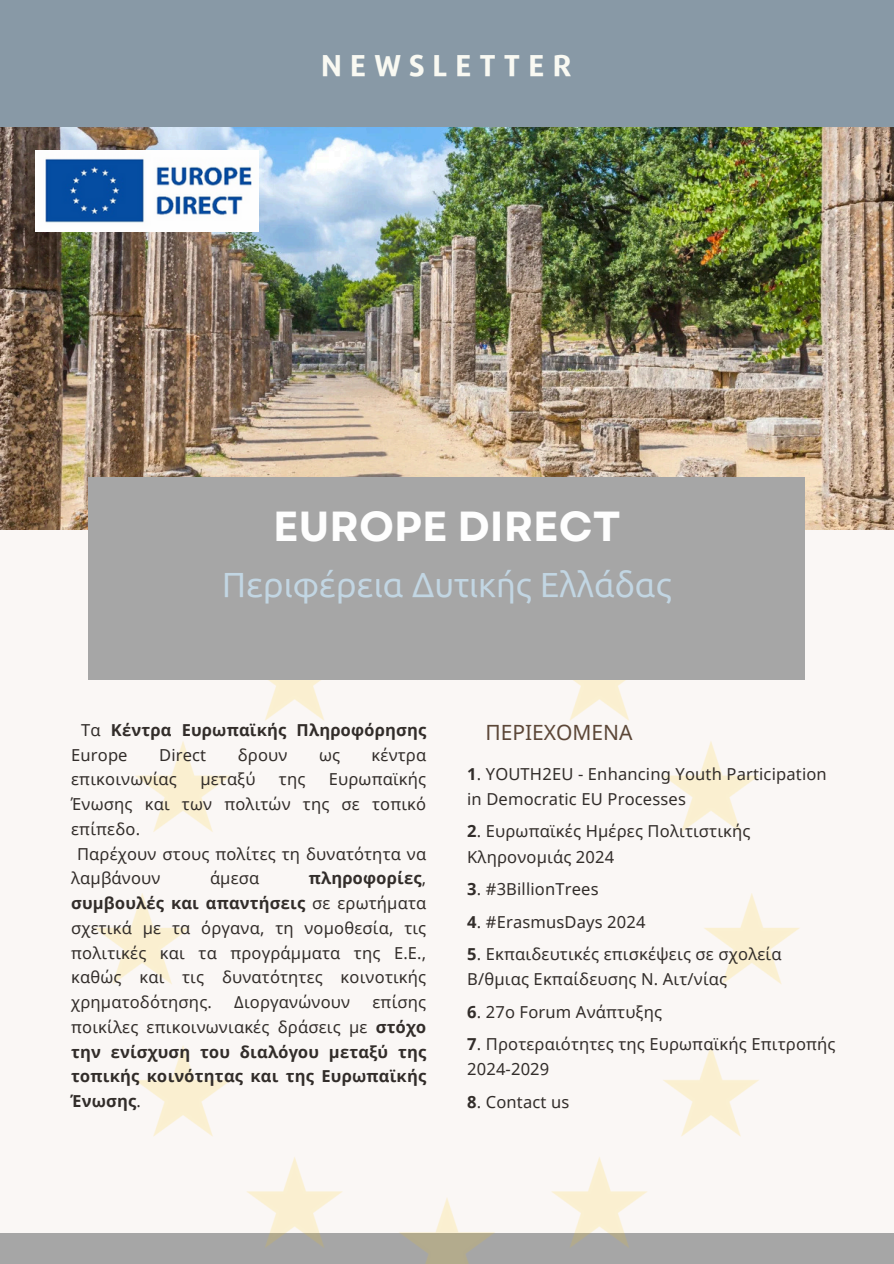
<style>
.page{position:relative;width:894px;height:1264px;background:#fff}
.page>*{position:absolute;margin:0;border:0;box-sizing:border-box;transform-origin:0 0}
.t1{font:700 42px "Garet";color:#fefefe}
.t2{font:34.5px "Repo";color:#c2d6e3}
.t3{font:700 30px "Repo";letter-spacing:.225em;color:#f9f9f2}
.t4{font:21px "Noto Sans";color:#5c4738}
.t5{font:16.5px/24.8px "Noto Sans";letter-spacing:.01em;color:#322d2a}
.t6{font:700 16.5px/24.8px "Noto Sans";letter-spacing:.01em;color:#322d2a}
.s1{font-weight:400}
.s2{font-weight:700}
</style>
<div class="page">
<div style="left:0;top:0;width:893px;height:1263px;background:#faf7f5"></div>
<div style="left:0;top:0;width:893px;height:127px;background:#8899a6"></div>
<div style="left:0;top:1232px;width:893px;height:31px;background:#a6a6a6"></div>
<img style="left:66px;top:563px;width:761px;height:700px">
<img style="left:0;top:127px;width:893px;height:402px">
<div style="left:89px;top:477px;width:715px;height:202px;background:#a6a6a6"></div>
<img style="left:36px;top:150px;width:222px;height:81px">
<p class="t3" style="left:321px;top:46px;width:253px">NEWSLETTER</p>
<p class="t1" style="left:273px;top:495px;width:349px">EUROPE DIRECT</p>
<h1 class="t2" style="left:222px;top:563px;width:450px">Περιφέρεια Δυτικής Ελλάδας</h1>
<h2 class="t6" style="left:71px;top:717px;width:356px;text-indent:10px"><span class="s1">Τα</span> Κέντρα Ευρωπαϊκής Πληροφόρησης<br><span class="s1">Europe</span></h2>
<h2 class="t5" style="left:159px;top:741px;width:49px">Direct</h2>
<h2 class="t5" style="left:238px;top:741px;width:51px">δρουν</h2>
<h2 class="t5" style="left:319px;top:741px;width:23px">ως</h2>
<h2 class="t5" style="left:371px;top:741px;width:56px">κέντρα</h2>
<h2 class="t5" style="left:71px;top:766px;width:107px">επικοινωνίας</h2>
<h2 class="t5" style="left:200px;top:766px;width:57px">μεταξύ</h2>
<h2 class="t5" style="left:279px;top:766px;width:28px">της</h2>
<h2 class="t5" style="left:71px;top:766px;width:356px;text-align:justify;text-indent:257px">Ευρωπαϊκής Ένωσης και των πολιτών της σε τοπικό επίπεδο.</h2>
<p class="t5" style="left:71px;top:840px;width:356px;text-indent:6px">Παρέχουν στους πολίτες τη δυνατότητα να λαμβάνουν</p>
<p class="t5" style="left:210px;top:865px;width:51px">άμεσα</p>
<p class="t5" style="left:71px;top:865px;width:356px;text-align:justify;text-indent:237px"><span class="s2">πληροφορίες</span>, <span class="s2">συμβουλές και απαντήσεις</span> σε ερωτήματα σχετικά με τα όργανα, τη νομοθεσία, τις πολιτικές και τα προγράμματα της Ε.Ε., καθώς και τις δυνατότητες κοινοτικής χρηματοδότησης.</p>
<p class="t6" style="left:71px;top:989px;width:356px;text-align:justify;text-indent:301px"><span class="s1">επίσης ποικίλες επικοινωνιακές δράσεις με</span> στόχο την ενίσχυση του διαλόγου μεταξύ της τοπικής κοινότητας και της Ευρωπαϊκής Ένωσης<span class="s1">.</span></p>
<p class="t5" style="left:234px;top:989px;width:117px">Διοργανώνουν</p>
<p class="t4" style="left:485px;top:717px;width:149px">ΠΕΡΙΕΧΟΜΕΝΑ</p>
<p class="t5" style="left:467px;top:760px;width:361px;line-height:25.5px"><span class="s2">1</span>. YOUTH2EU - Enhancing Youth Participation in Democratic EU Processes</p>
<h4 class="t5" style="left:467px;top:818px;width:285px;line-height:25.5px"><span class="s2">2</span>. Ευρωπαϊκές Ημέρες Πολιτιστικής<br>Κληρονομιάς 2024</h4>
<p class="t5" style="left:467px;top:876px;width:133px"><span class="s2">3</span>. #3BillionTrees</p>
<p class="t5" style="left:467px;top:908px;width:180px"><span class="s2">4</span>. #ErasmusDays 2024</p>
<p class="t5" style="left:467px;top:941px;width:316px"><span class="s2">5</span>. Εκπαιδευτικές επισκέψεις σε σχολεία</p>
<p class="t5" style="left:467px;top:966px;width:261px">Β/θμιας Εκπαίδευσης Ν. Αιτ/νίας</p>
<p class="t5" style="left:467px;top:998px;width:196px"><span class="s2">6</span>. 27ο Forum Ανάπτυξης</p>
<p class="t5" style="left:467px;top:1030px;width:370px;line-height:25.5px"><span class="s2">7</span>. Προτεραιότητες της Ευρωπαϊκής Επιτροπής<br>2024-2029</p>
<p class="t5" style="left:467px;top:1088px;width:104px"><span class="s2">8</span>. Contact us</p>
</div>
